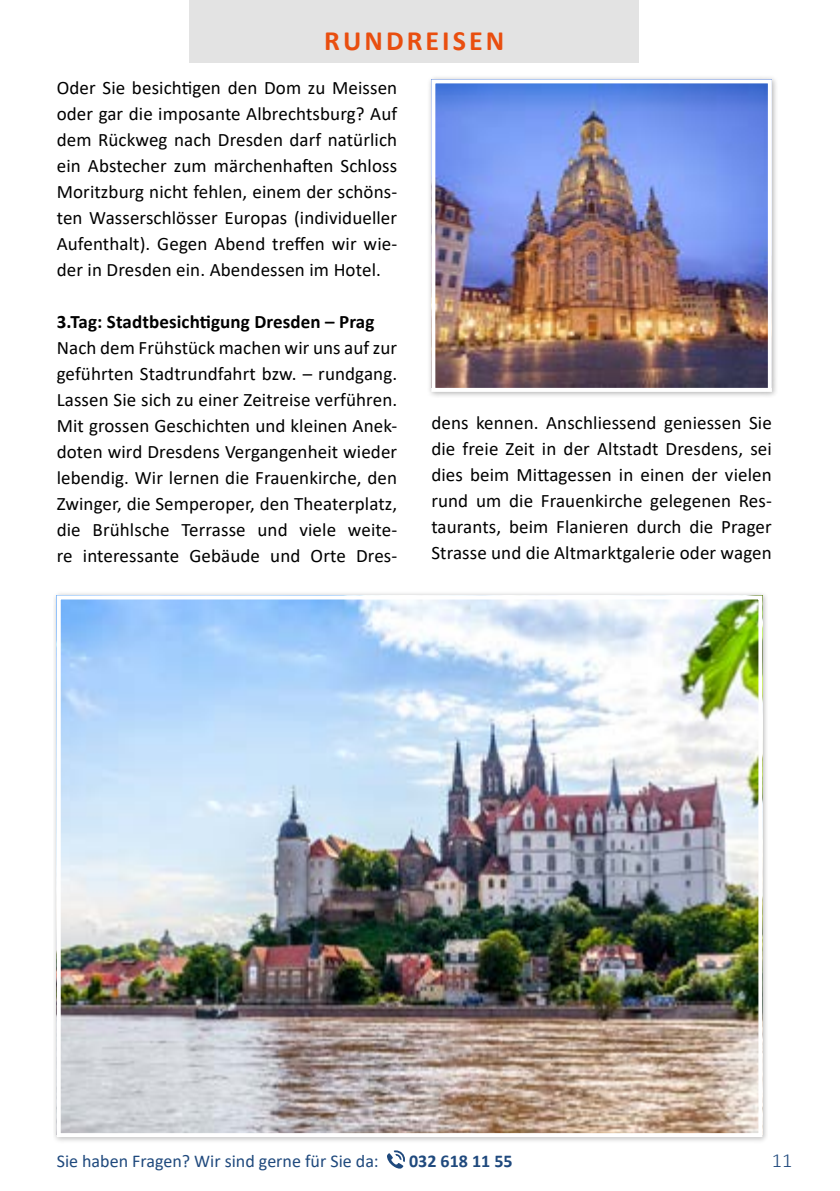
<style>
.page{position:relative;width:840px;height:1191px;background:#fff}
.page>*{position:absolute;margin:0;border:0;box-sizing:border-box;transform-origin:0 0}
.t1{font:700 28px "Calibri";letter-spacing:.11em;color:#e94e0f}
.t2{font:300 20px "Calibri";color:#1f497d}
.t3{font:19px/26px "Calibri";letter-spacing:.005em;color:#000;text-align:justify}
.t4{font:700 19px "Calibri";letter-spacing:.005em;color:#000}
.t5{font:18px "Calibri";color:#1f497d}
.t6{font:700 18px "Calibri";color:#1f497d}
</style>
<div class="page">
<svg style="left:387px;top:1150px;width:18px;height:19px"></svg>
<div style="left:189px;top:0;width:449px;height:62px;background:#e3e3e3"></div>
<div style="left:427px;top:75px;width:350px;height:322px;background:#000;opacity:.3"></div>
<img style="left:436px;top:84px;width:330px;height:303px">
<div style="left:431px;top:79px;width:340px;height:313px;border:4px solid #fff"></div>
<div style="left:53px;top:591px;width:714px;height:552px;background:#000;opacity:.3"></div>
<img style="left:62px;top:600px;width:695px;height:532px">
<div style="left:57px;top:595px;width:705px;height:542px;border:4px solid #fff"></div>
<h1 class="t1" style="left:324px;top:21px;width:181px">RUNDREISEN</h1>
<p class="t3" style="left:57px;top:74px;width:342px">Oder Sie besichtigen den Dom zu Meissen oder gar die imposante Albrechtsburg? Auf dem Rückweg nach Dresden darf natürlich ein Abstecher zum märchenhaften Schloss Moritzburg nicht fehlen, einem der schöns&shy;ten Wasserschlösser Europas (individueller Aufenthalt). Gegen Abend treffen wir wie&shy;der in Dresden ein. Abendessen im Hotel.</p>
<p class="t4" style="left:57px;top:308px;width:319px">3.Tag: Stadtbesichtigung Dresden – Prag</p>
<p class="t3" style="left:57px;top:334px;width:342px">Nach dem Frühstück machen wir uns auf zur geführten Stadtrundfahrt bzw. – rundgang.<br>Lassen Sie sich zu einer Zeitreise verführen.<br>Mit grossen Geschichten und kleinen Anek&shy;doten wird Dresdens Vergangenheit wieder lebendig. Wir lernen die Frauenkirche, den Zwinger, die Semperoper, den Theaterplatz, die Brühlsche Terrasse und viele weite&shy;re interessante Gebäude und Orte Dres-</p>
<p class="t3" style="left:431px;top:409px;width:342px">dens kennen. Anschliessend geniessen Sie die freie Zeit in der Altstadt Dresdens, sei dies beim Mittagessen in einen der vielen rund um die Frauenkirche gelegenen Res&shy;taurants, beim Flanieren durch die Prager Strasse und die Altmarktgalerie oder wagen</p>
<p class="t5" style="left:57px;top:1148px;width:323px">Sie haben Fragen? Wir sind gerne für Sie da:</p>
<p class="t6" style="left:409px;top:1148px;width:105px">032 618 11 55</p>
<p class="t2" style="left:771px;top:1147px;width:22px">11</p>
</div>
